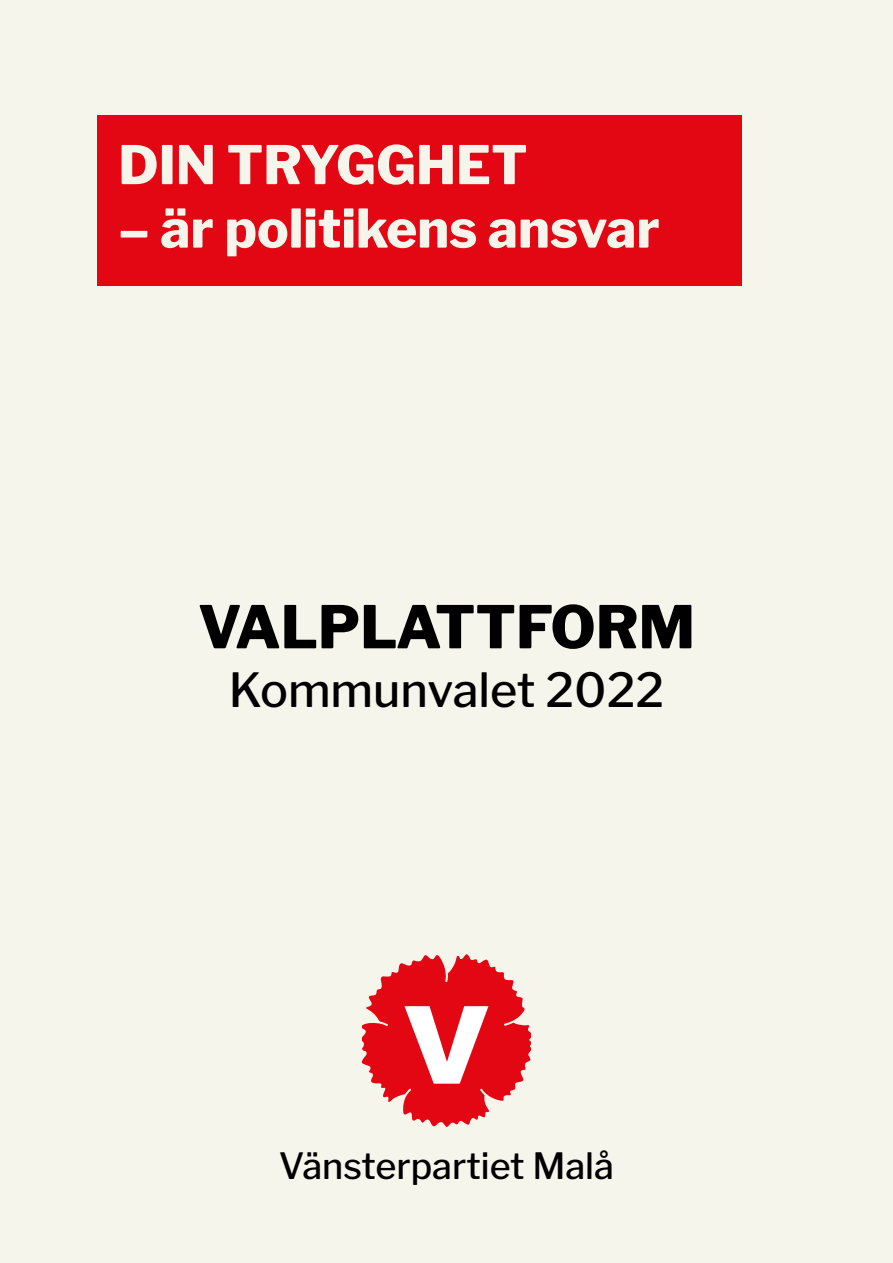
<style>
.page{position:relative;width:893px;height:1263px;background:#f5f5ec}
.page>*{position:absolute;margin:0;border:0;box-sizing:border-box;transform-origin:0 0}
.t1{font:800 58.5px "Libre Franklin";color:#000}
.t2{font:800 52.8px "Libre Franklin";color:#f5f5ec}
.t3{font:500 46.8px "Libre Franklin";color:#000}
.t4{font:500 36px "Libre Franklin";color:#000}
</style>
<div class="page">
<div style="left:97px;top:116px;width:645px;height:170px;background:#e30613"></div>
<svg style="left:362px;top:954px;width:168px;height:173px"></svg>
<p class="t2" style="left:118px;top:124px;width:411px">DIN TRYGGHET</p>
<p class="t2" style="left:118px;top:187px;width:543px">– är politikens ansvar</p>
<p class="t1" style="left:198px;top:581px;width:498px">VALPLATTFORM</p>
<p class="t3" style="left:229px;top:653px;width:437px">Kommunvalet 2022</p>
<p class="t4" style="left:279px;top:1137px;width:337px">Vänsterpartiet Malå</p>
</div>
